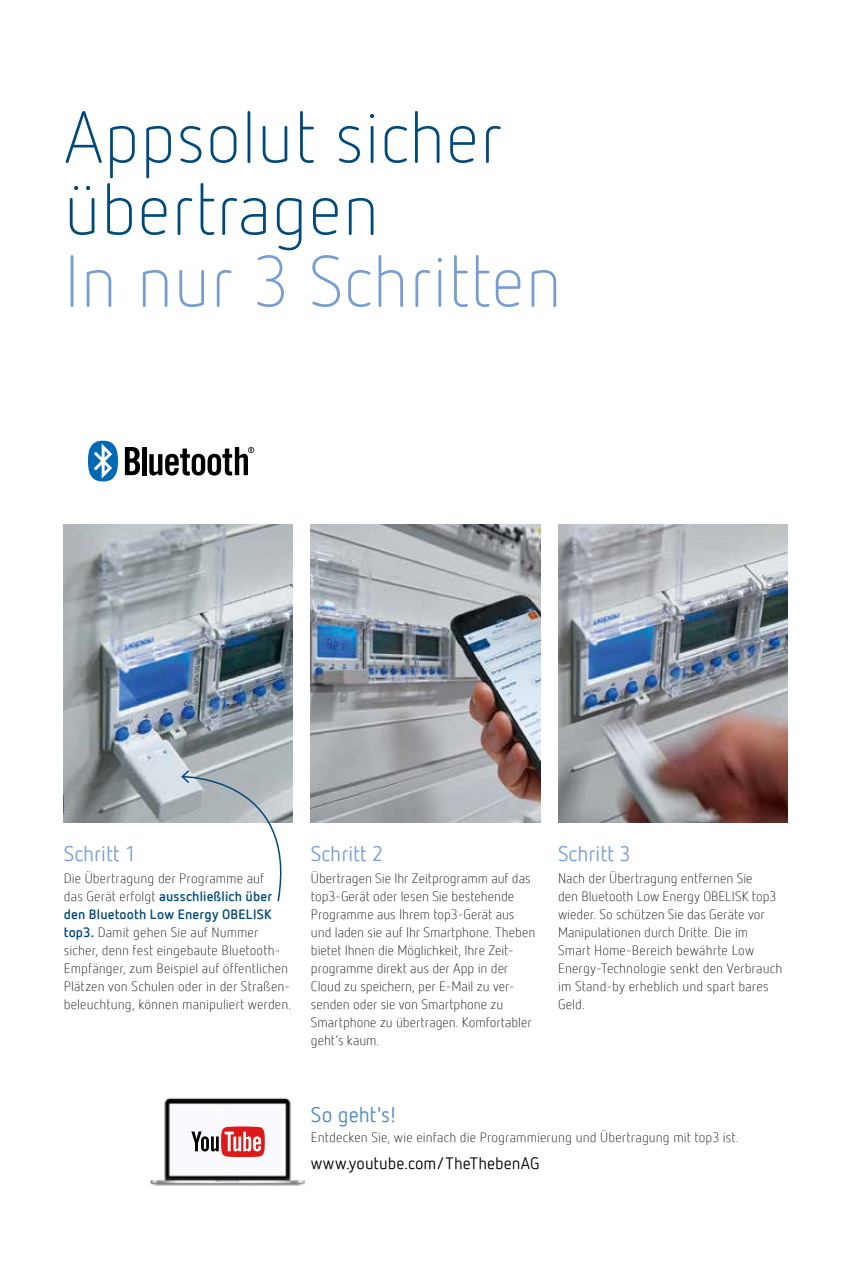
<style>
.page{position:relative;width:851px;height:1263px;background:#fff}
.page>*{position:absolute;margin:0;border:0;box-sizing:border-box;transform-origin:0 0}
.t1{font:300 72px/72px "Netto Offc Pro";color:#00497b}
.t2{font:300 72px "Netto Offc Pro";color:#779dd2}
.t3{font:21px "Netto Offc Pro";color:#779dd2}
.t4{font:21px "Netto Offc Pro";letter-spacing:-.01em;color:#4d87c6}
.t5{font:16.5px "Netto Offc Pro";letter-spacing:.005em;color:#000}
.t6{font:300 13.5px/18px "Netto Offc Pro";letter-spacing:.005em;color:#000}
.s1{font-weight:700;color:#00497b}
</style>
<div class="page">
<img style="left:150px;top:1097px;width:155px;height:89px">
<svg style="left:191px;top:1126px;width:74px;height:31px"></svg>
<svg style="left:125px;top:447px;width:15px;height:28px"></svg>
<hr style="left:142px;top:447px;width:4px;height:28px;background:#000">
<svg style="left:149px;top:447px;width:105px;height:28px"></svg>
<svg style="left:88px;top:441px;width:30px;height:40px"></svg>
<img style="left:64px;top:524px;width:229px;height:298px">
<img style="left:311px;top:524px;width:229px;height:298px">
<img style="left:558px;top:524px;width:229px;height:298px">
<svg style="left:180px;top:769px;width:113px;height:133px"></svg>
<h1 class="t1" style="left:64px;top:99px;width:440px">Appsolut sicher übertragen</h1>
<h1 class="t2" style="left:64px;top:236px;width:499px">In nur 3 Schritten</h1>
<h2 class="t3" style="left:64px;top:840px;width:74px">Schritt 1</h2>
<p class="t6" style="left:64px;top:869px;width:229px">Die Übertragung der Programme auf<br>das Gerät erfolgt <span class="s1">ausschließlich über den Bluetooth Low Energy OBELISK top3.</span> Damit gehen Sie auf Nummer sicher, denn fest eingebaute Bluetooth-Empfänger, zum Beispiel auf öffentlichen Plätzen von Schulen oder in der Straßen&shy;beleuchtung, können manipuliert werden.</p>
<h2 class="t3" style="left:311px;top:840px;width:74px">Schritt 2</h2>
<p class="t6" style="left:311px;top:869px;width:226px">Übertragen Sie Ihr Zeitprogramm auf das top3-Gerät oder lesen Sie bestehende Programme aus Ihrem top3-Gerät aus und laden sie auf Ihr Smartphone. Theben bietet Ihnen die Möglichkeit, Ihre Zeit&shy;programme direkt aus der App in der Cloud zu speichern, per E-Mail zu ver&shy;senden oder sie von Smartphone zu Smartphone zu übertragen. Komfortabler geht's kaum.</p>
<h2 class="t3" style="left:558px;top:840px;width:74px">Schritt 3</h2>
<p class="t6" style="left:558px;top:869px;width:226px">Nach der Übertragung entfernen Sie<br>den Bluetooth Low Energy OBELISK top3 wieder. So schützen Sie das Geräte vor Manipulationen durch Dritte. Die im Smart Home-Bereich bewährte Low Energy-Technologie senkt den Verbrauch im Stand-by erheblich und spart bares Geld.</p>
<h2 class="t4" style="left:311px;top:1101px;width:88px">So geht's!</h2>
<p class="t6" style="left:311px;top:1127px;width:429px">Entdecken Sie, wie einfach die Programmierung und Übertragung mit top3 ist.</p>
<p class="t5" style="left:311px;top:1153px;width:230px">www.youtube.com/TheThebenAG</p>
</div>
